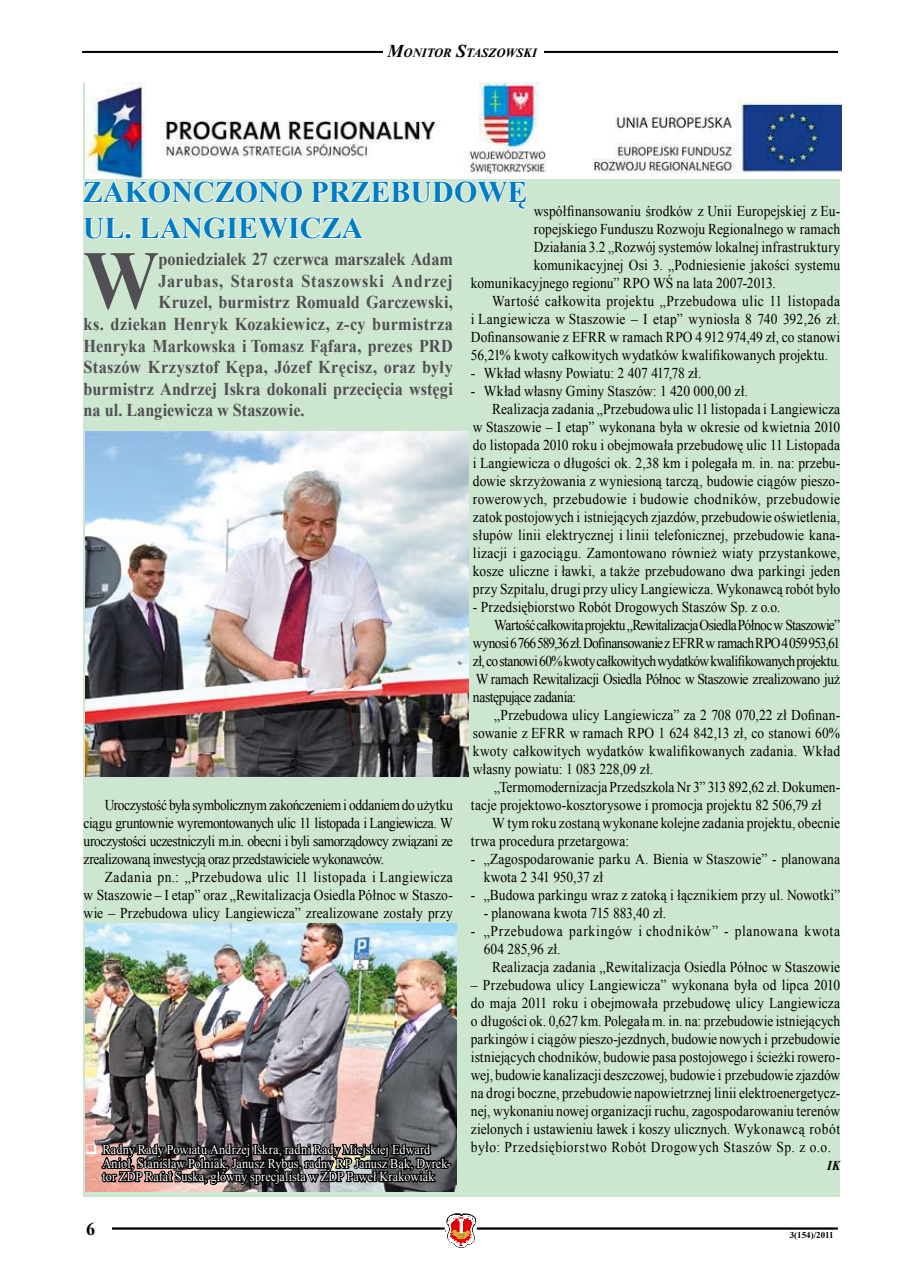
<style>
.page{position:relative;width:904px;height:1276px;background:#fff}
.page>*{position:absolute;margin:0;border:0;box-sizing:border-box;transform-origin:0 0}
.t1{font:700 83.25px "Times New Roman";color:#504f53;scale:.9 1}
.t2{font:700 30px/36px "Times New Roman";color:#007cc5}
.t3{font:700 18px "Times New Roman";letter-spacing:.015em;color:#504f53;scale:.9 1}
.t4{font:700 18px "Times New Roman";letter-spacing:.045em;color:#504f53;scale:.9 1}
.t5{font:700 18px "Times New Roman";letter-spacing:-.005em;color:#504f53;scale:.9 1}
.t6{font:15px/18px "Times New Roman";letter-spacing:.005em;color:#000;text-align:justify;scale:.9 1}
.t7{font:15px "Times New Roman";letter-spacing:-.045em;color:#000;scale:.9 1}
.t8{font:15px "Times New Roman";letter-spacing:.03em;color:#000;scale:.9 1}
.t9{font:15px "Times New Roman";letter-spacing:-.05em;color:#000;scale:.9 1}
.t10{font:15px "Times New Roman";letter-spacing:-.03em;color:#000;scale:.9 1}
.t11{font:15px "Times New Roman";letter-spacing:.045em;color:#000;scale:.9 1}
.t12{font:15px "Times New Roman";letter-spacing:-.025em;color:#000;scale:.9 1}
.t13{font:13.5px/13.5px "Times New Roman";letter-spacing:.01em;color:#fefefe;scale:.9 1}
.t14{font:italic 700 13.5px "Times New Roman";color:#000;scale:.9 1}
.t15{font:italic 700 12.6px "Times New Roman";color:#000}
.t16{font:700 9px "Times New Roman";color:#000}
.s1{font-size:18px}
</style>
<div class="page">
<svg style="left:447px;top:1213px;width:29px;height:34px"></svg>
<hr style="left:477px;top:1227px;width:360px;height:1px;background:#000">
<hr style="left:477px;top:1228px;width:360px;height:1px;background:#000">
<hr style="left:112px;top:1227px;width:332px;height:1px;background:#000">
<hr style="left:112px;top:1228px;width:332px;height:1px;background:#000">
<hr style="left:82px;top:51px;width:756px;height:1px;background:#000">
<hr style="left:82px;top:52px;width:756px;height:1px;background:#000">
<div style="left:383px;top:41px;width:161px;height:21px;background:#fff"></div>
<div style="left:83px;top:82px;width:756px;height:1114px;background:#cde6cf"></div>
<svg style="left:83px;top:173px;width:444px;height:66px"></svg>
<img style="left:86px;top:82px;width:755px;height:97px">
<img style="left:85px;top:923px;width:372px;height:268px">
<img style="left:100px;top:1135px;width:351px;height:56px">
<img style="left:85px;top:432px;width:384px;height:345px">
<p class="t15" style="left:387px;top:44px;width:151px"><span class="s1">M</span>ONITOR <span class="s1">S</span>TASZOWSKI</p>
<h2 class="t2" style="left:83px;top:173px;width:446px">Zakończono przebud owę ul . Langiewicza</h2>
<p class="t6" style="left:534px;top:202px;width:342px">współfinansowaniu środków z Unii Europejskiej z Eu-</p>
<p class="t6" style="left:534px;top:220px;width:342px">ropejskiego Funduszu Rozwoju Regionalnego w ramach</p>
<p class="t6" style="left:534px;top:238px;width:342px">Działania 3.2 „Rozwój systemów lokalnej infrastruktury</p>
<p class="t6" style="left:534px;top:256px;width:342px">komunikacyjnej Osi 3. „Podniesienie jakości systemu</p>
<p class="t6" style="left:471px;top:274px;width:340px">komunikacyjnego regionu” RPO WŚ na lata 2007-2013.</p>
<p class="t8" style="left:492px;top:291px;width:388px">Wartość całkowita projektu „Przebudowa ulic 11 listopada</p>
<p class="t6" style="left:471px;top:310px;width:412px">i Langiewicza w Staszowie – I etap” wyniosła 8 740 392,26 zł.</p>
<p class="t6" style="left:471px;top:328px;width:412px">Dofinansowanie z EFRR w ramach RPO 4 912 974,49 zł, co stanowi</p>
<p class="t6" style="left:471px;top:346px;width:398px">56,21% kwoty całkowitych wydatków kwalifikowanych projektu.</p>
<p class="t6" style="left:471px;top:364px;width:257px">- Wkład własny Powiatu: 2 407 417,78 zł.</p>
<p class="t6" style="left:471px;top:382px;width:309px">- Wkład własny Gminy Staszów: 1 420 000,00 zł.</p>
<p class="t6" style="left:492px;top:400px;width:388px">Realizacja zadania „Przebudowa ulic 11 listopada i Langiewicza</p>
<p class="t6" style="left:473px;top:418px;width:409px">w Staszowie – I etap” wykonana była w okresie od kwietnia 2010</p>
<p class="t6" style="left:473px;top:436px;width:409px">do listopada 2010 roku i obejmowała przebudowę ulic 11 Listopada</p>
<p class="t6" style="left:473px;top:454px;width:409px">i Langiewicza o długości ok. 2,38 km i polegała m. in. na: przebu-</p>
<p class="t6" style="left:473px;top:472px;width:409px">dowie skrzyżowania z wyniesioną tarczą, budowie ciągów pieszo-</p>
<p class="t8" style="left:473px;top:489px;width:409px">rowerowych, przebudowie i budowie chodników, przebudowie</p>
<p class="t6" style="left:473px;top:508px;width:409px">zatok postojowych i istniejących zjazdów, przebudowie oświetlenia,</p>
<p class="t6" style="left:473px;top:526px;width:409px">słupów linii elektrycznej i linii telefonicznej, przebudowie kana-</p>
<p class="t6" style="left:473px;top:544px;width:409px">lizacji i gazociągu. Zamontowano również wiaty przystankowe,</p>
<p class="t6" style="left:473px;top:562px;width:409px">kosze uliczne i ławki, a także przebudowano dwa parkingi jeden</p>
<p class="t6" style="left:473px;top:580px;width:409px">przy Szpitalu, drugi przy ulicy Langiewicza. Wykonawcą robót było</p>
<p class="t6" style="left:473px;top:598px;width:343px">- Przedsiębiorstwo Robót Drogowych Staszów Sp. z o.o.</p>
<p class="t7" style="left:494px;top:615px;width:386px">Wartość całkowita projektu „Rewitalizacja Osiedla Północ w Staszowie”</p>
<p class="t9" style="left:473px;top:633px;width:409px">wynosi 6 766 589,36 zł. Dofinansowanie z EFRR w ramach RPO 4 059 953,61</p>
<p class="t7" style="left:473px;top:651px;width:409px">zł, co stanowi 60% kwoty całkowitych wydatków kwalifikowanych projektu.</p>
<p class="t10" style="left:476px;top:669px;width:406px">W ramach Rewitalizacji Osiedla Północ w Staszowie zrealizowano już</p>
<p class="t12" style="left:473px;top:687px;width:116px">następujące zadania:</p>
<p class="t6" style="left:494px;top:706px;width:386px">„Przebudowa ulicy Langiewicza” za 2 708 070,22 zł Dofinan-</p>
<p class="t6" style="left:473px;top:724px;width:409px">sowanie z EFRR w ramach RPO 1 624 842,13 zł, co stanowi 60%</p>
<p class="t6" style="left:473px;top:742px;width:409px">kwoty całkowitych wydatków kwalifikowanych zadania. Wkład</p>
<p class="t6" style="left:473px;top:760px;width:202px">własny powiatu: 1 083 228,09 zł.</p>
<p class="t6" style="left:494px;top:778px;width:386px">„Termomodernizacja Przedszkola Nr 3” 313 892,62 zł. Dokumen-</p>
<p class="t6" style="left:471px;top:796px;width:391px">tacje projektowo-kosztorysowe i promocja projektu 82 506,79 zł</p>
<p class="t6" style="left:492px;top:814px;width:388px">W tym roku zostaną wykonane kolejne zadania projektu, obecnie</p>
<p class="t6" style="left:471px;top:832px;width:177px">trwa procedura przetargowa:</p>
<p class="t6" style="left:483px;top:850px;width:397px;text-indent:-13px">- „Zagospodarowanie parku A. Bienia w Staszowie” - planowana kwota 2 341 950,37 zł</p>
<p class="t6" style="left:471px;top:886px;width:412px">- „Budowa parkingu wraz z zatoką i łącznikiem przy ul. Nowotki”</p>
<p class="t6" style="left:483px;top:904px;width:204px">- planowana kwota 715 883,40 zł.</p>
<p class="t11" style="left:471px;top:921px;width:412px">- „Przebudowa parkingów i chodników” - planowana kwota</p>
<p class="t6" style="left:483px;top:940px;width:87px">604 285,96 zł.</p>
<p class="t6" style="left:492px;top:958px;width:388px">Realizacja zadania „Rewitalizacja Osiedla Północ w Staszowie</p>
<p class="t6" style="left:471px;top:976px;width:412px">– Przebudowa ulicy Langiewicza” wykonana była od lipca 2010 do maja 2011 roku i obejmowała przebudowę ulicy Langiewicza o długości ok. 0,627 km. Polegała m. in. na: przebudowie istniejących parkingów i ciągów pieszo-jezdnych, budowie nowych i przebudowie istniejących chodników, budowie pasa postojowego i ścieżki rowero&shy;wej, budowie kanalizacji deszczowej, budowie i przebudowie zjazdów na drogi boczne, przebudowie napowietrznej linii elektroenergetycz&shy;nej, wykonaniu nowej organizacji ruchu, zagospodarowaniu terenów zielonych i ustawieniu ławek i koszy ulicznych. Wykonawcą robót było: Przedsiębiorstwo Robót Drogowych Staszów Sp. z o.o.</p>
<p class="t14" style="left:827px;top:1156px;width:16px">IK</p>
<h1 class="t1" style="left:84px;top:223px;width:83px">W</h1>
<p class="t3" style="left:159px;top:247px;width:328px">poniedziałek 27 czerwca marszałek Adam</p>
<p class="t4" style="left:159px;top:268px;width:328px">Jarubas, Starosta Staszowski Andrzej</p>
<p class="t3" style="left:159px;top:290px;width:328px">Kruzel, burmistrz Romuald Garczewski,</p>
<p class="t3" style="left:84px;top:311px;width:412px">ks. dziekan Henryk Kozakiewicz, z-cy burmistrza</p>
<p class="t3" style="left:84px;top:333px;width:412px">Henryka Markowska i Tomasz Fąfara, prezes PRD</p>
<p class="t3" style="left:84px;top:355px;width:412px">Staszów Krzysztof Kępa, Józef Kręcisz, oraz były</p>
<p class="t3" style="left:84px;top:376px;width:412px">burmistrz Andrzej Iskra dokonali przecięcia wstęgi</p>
<p class="t5" style="left:84px;top:398px;width:247px">na ul. Langiewicza w Staszowie.</p>
<p class="t6" style="left:84px;top:796px;width:412px;text-indent:21px">Uroczystość była symbolicznym zakończeniem i oddaniem do użytku ciągu gruntownie wyremontowanych ulic 11 listopada i Langiewicza. W uroczystości uczestniczyli m.in. obecni i byli samorządowcy związani ze zrealizowaną inwestycją oraz przedstawiciele wykonawców.</p>
<p class="t6" style="left:84px;top:868px;width:412px;text-indent:21px">Zadania pn.: „Przebudowa ulic 11 listopada i Langiewicza w Staszowie – I etap” oraz „Rewitalizacja Osiedla Północ w Staszo&shy;wie – Przebudowa ulicy Langiewicza” zrealizowane zostały przy</p>
<p class="t13" style="left:102px;top:1142px;width:389px;text-indent:-17px">❑ Radny Rady Powiatu Andrzej Iskra, radni Rady Miejskiej Edward<br>Anioł, Stanisław Polniak, Janusz Rybus, radny RP Janusz Bąk, Dyrek&shy;tor ZDP Rafał Suska, główny sprecjalista w ZDP Paweł Krakowiak</p>
<p class="t16" style="left:789px;top:1229px;width:46px">3(154)/2011</p>
</div>
